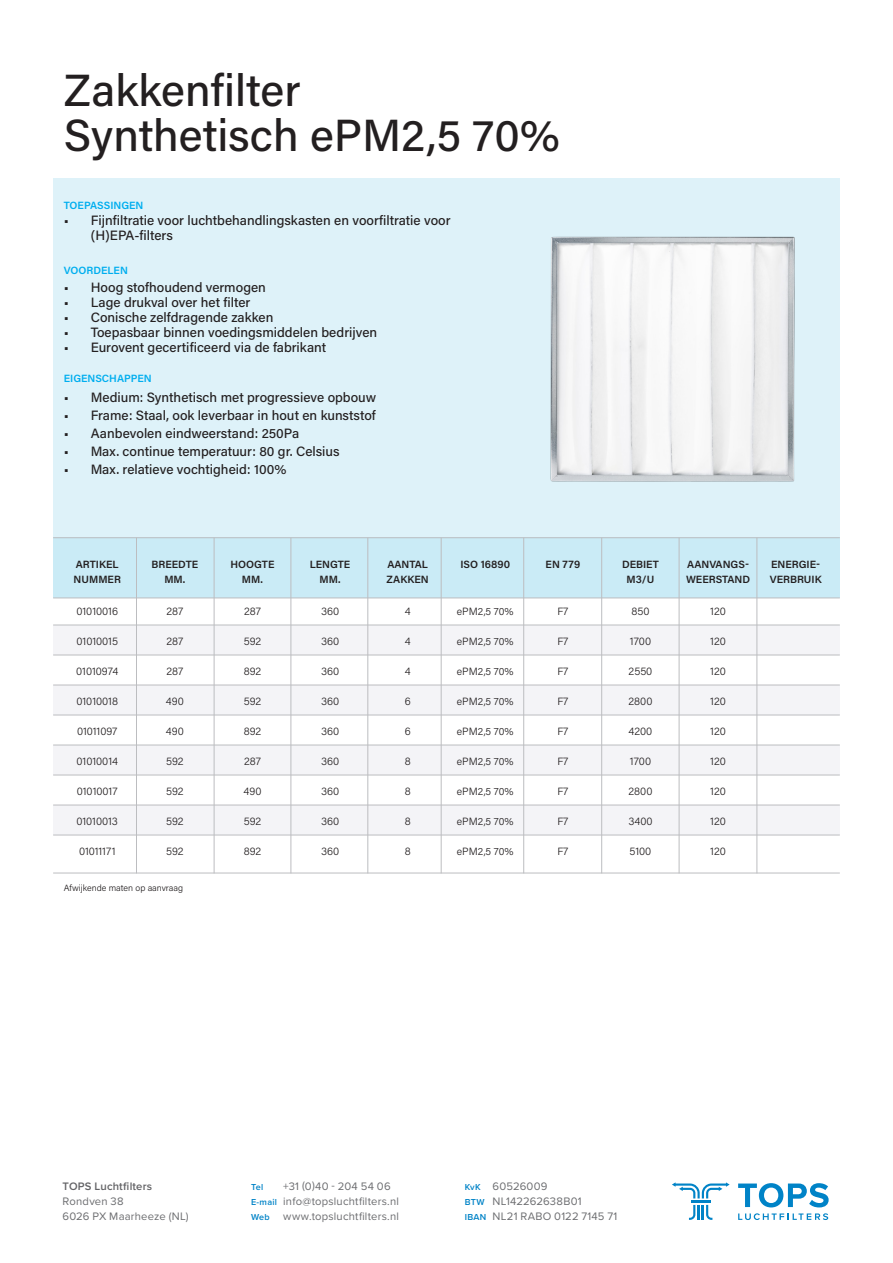
<style>
.page{position:relative;width:893px;height:1263px;background:#fff}
.page>*{position:absolute;margin:0;border:0;box-sizing:border-box;transform-origin:0 0}
.t1{font:500 45px/45px "Acumin Pro";color:#231f20}
.t2{font:500 13.5px/15px "Acumin Pro";color:#231f20}
.t3{font:11.25px/15px "Proxima Nova";letter-spacing:.02em;color:#6c6d70}
.t4{font:300 10.5px "Acumin Pro";color:#231f20}
.t5{font:600 10.5px/15px "Acumin Pro";color:#231f20}
.t6{font:600 10.5px "Acumin Pro";color:#00aeef}
.t7{font:300 9px "Acumin Pro";letter-spacing:-.005em;color:#231f20}
.t8{font:600 9px/15px "Proxima Nova";letter-spacing:.02em;color:#0083c7}
.s1{font-weight:600;color:#636366}
</style>
<div class="page">
<svg style="left:738px;top:1183px;width:91px;height:24px"></svg>
<svg style="left:738px;top:1213px;width:90px;height:7px"></svg>
<hr style="left:691px;top:1200px;width:19px;height:3px;background:#0083c7">
<svg style="left:689px;top:1205px;width:6px;height:15px"></svg>
<hr style="left:697px;top:1205px;width:3px;height:15px;background:#0083c7">
<svg style="left:702px;top:1205px;width:10px;height:15px"></svg>
<svg style="left:672px;top:1182px;width:58px;height:16px"></svg>
<div style="left:53px;top:625px;width:787px;height:30px;background:#f4f4f7"></div>
<div style="left:53px;top:745px;width:787px;height:30px;background:#f4f4f7"></div>
<div style="left:53px;top:685px;width:787px;height:30px;background:#f4f4f7"></div>
<div style="left:53px;top:805px;width:787px;height:30px;background:#f4f4f7"></div>
<div style="left:53px;top:178px;width:787px;height:417px;background:#def2f9"></div>
<div style="left:53px;top:538px;width:787px;height:60px;background:#caebf6"></div>
<hr style="left:53px;top:597px;width:787px;height:1px;background:#bcbdc0">
<hr style="left:53px;top:625px;width:787px;height:1px;background:#bcbdc0">
<hr style="left:53px;top:655px;width:787px;height:1px;background:#bcbdc0">
<hr style="left:53px;top:685px;width:787px;height:1px;background:#bcbdc0">
<hr style="left:53px;top:715px;width:787px;height:1px;background:#bcbdc0">
<hr style="left:53px;top:745px;width:787px;height:1px;background:#bcbdc0">
<hr style="left:53px;top:775px;width:787px;height:1px;background:#bcbdc0">
<hr style="left:53px;top:805px;width:787px;height:1px;background:#bcbdc0">
<hr style="left:53px;top:835px;width:787px;height:1px;background:#bcbdc0">
<img style="left:550px;top:236px;width:245px;height:246px">
<hr style="left:136px;top:538px;width:1px;height:335px;background:#bcbdc0">
<hr style="left:214px;top:538px;width:1px;height:335px;background:#bcbdc0">
<hr style="left:291px;top:538px;width:1px;height:335px;background:#bcbdc0">
<hr style="left:367px;top:538px;width:1px;height:335px;background:#bcbdc0">
<hr style="left:441px;top:538px;width:1px;height:335px;background:#bcbdc0">
<hr style="left:523px;top:538px;width:1px;height:335px;background:#bcbdc0">
<hr style="left:601px;top:538px;width:1px;height:335px;background:#bcbdc0">
<hr style="left:679px;top:538px;width:1px;height:335px;background:#bcbdc0">
<hr style="left:756px;top:538px;width:1px;height:335px;background:#bcbdc0">
<hr style="left:53px;top:537px;width:787px;height:1px;background:#bcbdc0">
<hr style="left:53px;top:873px;width:787px;height:1px;background:#bcbdc0">
<p class="t1" style="left:64px;top:65px;width:498px">Zakkenfilter<br>Synthetisch ePM2,5 70%</p>
<p class="t6" style="left:64px;top:198px;width:81px">TOEPASSINGEN</p>
<p class="t2" style="left:91px;top:213px;width:361px;text-indent:-27px">• Fijnfiltratie voor luchtbehandlingskasten en voorfiltratie voor (H)EPA-filters</p>
<p class="t2" style="left:64px;top:279px;width:204px">• Hoog stofhoudend vermogen</p>
<p class="t2" style="left:64px;top:294px;width:188px">• Lage drukval over het filter</p>
<p class="t2" style="left:64px;top:309px;width:211px">• Conische zelfdragende zakken</p>
<p class="t2" style="left:64px;top:324px;width:315px">• Toepasbaar binnen voedingsmiddelen bedrijven</p>
<p class="t2" style="left:64px;top:339px;width:264px">• Eurovent gecertificeerd via de fabrikant</p>
<p class="t2" style="left:64px;top:389px;width:314px">• Medium: Synthetisch met progressieve opbouw</p>
<p class="t2" style="left:64px;top:407px;width:314px">• Frame: Staal, ook leverbaar in hout en kunststof</p>
<p class="t2" style="left:64px;top:425px;width:237px">• Aanbevolen eindweerstand: 250Pa</p>
<p class="t2" style="left:64px;top:443px;width:277px">• Max. continue temperatuur: 80 gr. Celsius</p>
<p class="t2" style="left:64px;top:461px;width:224px">• Max. relatieve vochtigheid: 100%</p>
<p class="t6" style="left:64px;top:263px;width:66px">VOORDELEN</p>
<p class="t6" style="left:64px;top:371px;width:89px">EIGENSCHAPPEN</p>
<p class="t5" style="left:74px;top:557px;width:49px">ARTIKEL<br>NUMMER</p>
<p class="t4" style="left:76px;top:604px;width:43px">01010016</p>
<p class="t4" style="left:77px;top:634px;width:43px">01010015</p>
<p class="t4" style="left:76px;top:664px;width:44px">01010974</p>
<p class="t4" style="left:76px;top:694px;width:43px">01010018</p>
<p class="t4" style="left:77px;top:724px;width:42px">01011097</p>
<p class="t4" style="left:77px;top:754px;width:43px">01010014</p>
<p class="t4" style="left:77px;top:784px;width:42px">01010017</p>
<p class="t4" style="left:76px;top:814px;width:43px">01010013</p>
<p class="t4" style="left:79px;top:844px;width:38px">01011171</p>
<p class="t5" style="left:152px;top:557px;width:48px;text-align:center">BREEDTE<br>MM.</p>
<p class="t5" style="left:231px;top:557px;width:45px">HOOGTE</p>
<p class="t5" style="left:242px;top:572px;width:22px">MM.</p>
<p class="t4" style="left:166px;top:604px;width:18px">287</p>
<p class="t4" style="left:166px;top:634px;width:18px">287</p>
<p class="t4" style="left:166px;top:664px;width:18px">287</p>
<p class="t4" style="left:166px;top:694px;width:19px">490</p>
<p class="t4" style="left:166px;top:724px;width:19px">490</p>
<p class="t4" style="left:166px;top:754px;width:19px">592</p>
<p class="t4" style="left:166px;top:784px;width:19px">592</p>
<p class="t4" style="left:166px;top:814px;width:19px">592</p>
<p class="t4" style="left:166px;top:844px;width:19px">592</p>
<p class="t4" style="left:244px;top:604px;width:18px">287</p>
<p class="t4" style="left:244px;top:634px;width:19px">592</p>
<p class="t4" style="left:244px;top:664px;width:19px">892</p>
<p class="t4" style="left:244px;top:694px;width:19px">592</p>
<p class="t4" style="left:244px;top:724px;width:19px">892</p>
<p class="t4" style="left:244px;top:754px;width:18px">287</p>
<p class="t4" style="left:244px;top:784px;width:19px">490</p>
<p class="t4" style="left:244px;top:814px;width:19px">592</p>
<p class="t4" style="left:244px;top:844px;width:19px">892</p>
<p class="t5" style="left:310px;top:557px;width:42px">LENGTE</p>
<p class="t5" style="left:320px;top:572px;width:22px">MM.</p>
<p class="t4" style="left:321px;top:604px;width:20px">360</p>
<p class="t4" style="left:321px;top:634px;width:20px">360</p>
<p class="t4" style="left:321px;top:664px;width:20px">360</p>
<p class="t4" style="left:321px;top:694px;width:20px">360</p>
<p class="t4" style="left:321px;top:724px;width:20px">360</p>
<p class="t4" style="left:321px;top:754px;width:20px">360</p>
<p class="t4" style="left:321px;top:784px;width:20px">360</p>
<p class="t4" style="left:321px;top:814px;width:20px">360</p>
<p class="t4" style="left:321px;top:844px;width:20px">360</p>
<p class="t5" style="left:387px;top:557px;width:42px">AANTAL</p>
<p class="t5" style="left:387px;top:572px;width:44px">ZAKKEN</p>
<p class="t4" style="left:405px;top:604px;width:7px">4</p>
<p class="t4" style="left:405px;top:634px;width:7px">4</p>
<p class="t4" style="left:405px;top:664px;width:7px">4</p>
<p class="t4" style="left:405px;top:694px;width:7px">6</p>
<p class="t4" style="left:405px;top:724px;width:7px">6</p>
<p class="t4" style="left:405px;top:754px;width:8px">8</p>
<p class="t4" style="left:405px;top:784px;width:8px">8</p>
<p class="t4" style="left:405px;top:814px;width:8px">8</p>
<p class="t4" style="left:405px;top:844px;width:8px">8</p>
<p class="t5" style="left:460px;top:557px;width:51px">ISO 16890</p>
<p class="t5" style="left:546px;top:557px;width:36px">EN 779</p>
<p class="t5" style="left:622px;top:557px;width:38px;text-align:center">DEBIET<br>M3/U</p>
<p class="t5" style="left:687px;top:557px;width:63px">AANVANGS-</p>
<p class="t5" style="left:686px;top:572px;width:66px">WEERSTAND</p>
<p class="t4" style="left:457px;top:604px;width:58px">ePM2,5 70%</p>
<p class="t4" style="left:457px;top:634px;width:58px">ePM2,5 70%</p>
<p class="t4" style="left:457px;top:664px;width:58px">ePM2,5 70%</p>
<p class="t4" style="left:457px;top:694px;width:58px">ePM2,5 70%</p>
<p class="t4" style="left:457px;top:724px;width:58px">ePM2,5 70%</p>
<p class="t4" style="left:457px;top:754px;width:58px">ePM2,5 70%</p>
<p class="t4" style="left:457px;top:784px;width:58px">ePM2,5 70%</p>
<p class="t4" style="left:457px;top:814px;width:58px">ePM2,5 70%</p>
<p class="t4" style="left:457px;top:844px;width:58px">ePM2,5 70%</p>
<p class="t4" style="left:557px;top:604px;width:13px">F7</p>
<p class="t4" style="left:557px;top:634px;width:13px">F7</p>
<p class="t4" style="left:557px;top:664px;width:13px">F7</p>
<p class="t4" style="left:557px;top:694px;width:13px">F7</p>
<p class="t4" style="left:557px;top:724px;width:13px">F7</p>
<p class="t4" style="left:557px;top:754px;width:13px">F7</p>
<p class="t4" style="left:557px;top:784px;width:13px">F7</p>
<p class="t4" style="left:557px;top:814px;width:13px">F7</p>
<p class="t4" style="left:557px;top:844px;width:13px">F7</p>
<p class="t4" style="left:631px;top:604px;width:20px">850</p>
<p class="t4" style="left:630px;top:634px;width:23px">1700</p>
<p class="t4" style="left:629px;top:664px;width:25px">2550</p>
<p class="t4" style="left:628px;top:694px;width:25px">2800</p>
<p class="t4" style="left:629px;top:724px;width:25px">4200</p>
<p class="t4" style="left:630px;top:754px;width:23px">1700</p>
<p class="t4" style="left:628px;top:784px;width:25px">2800</p>
<p class="t4" style="left:628px;top:814px;width:26px">3400</p>
<p class="t4" style="left:630px;top:844px;width:23px">5100</p>
<p class="t4" style="left:710px;top:604px;width:17px">120</p>
<p class="t4" style="left:710px;top:634px;width:17px">120</p>
<p class="t4" style="left:710px;top:664px;width:17px">120</p>
<p class="t4" style="left:710px;top:694px;width:17px">120</p>
<p class="t4" style="left:710px;top:724px;width:17px">120</p>
<p class="t4" style="left:710px;top:754px;width:17px">120</p>
<p class="t4" style="left:710px;top:784px;width:17px">120</p>
<p class="t4" style="left:710px;top:814px;width:17px">120</p>
<p class="t4" style="left:710px;top:844px;width:17px">120</p>
<p class="t5" style="left:770px;top:557px;width:53px">ENERGIE-<br>VERBRUIK</p>
<p class="t7" style="left:64px;top:882px;width:121px">Afwijkende maten op aanvraag</p>
<p class="t3" style="left:63px;top:1178px;width:128px"><span class="s1">TOPS Luchtfilters<br></span>Rondven 38<br>6026 PX Maarheeze (NL)</p>
<p class="t3" style="left:283px;top:1178px;width:117px">+31 (0)40 - 204 54 06 info@topsluchtfilters.nl www.topsluchtfilters.nl</p>
<p class="t3" style="left:493px;top:1178px;width:126px">60526009<br>NL142262638B01<br>NL21 RABO 0122 7145 71</p>
<p class="t8" style="left:251px;top:1179px;width:27px">Tel<br>E-mail<br>Web</p>
<p class="t8" style="left:465px;top:1179px;width:23px">KvK<br>BTW<br>IBAN</p>
</div>
